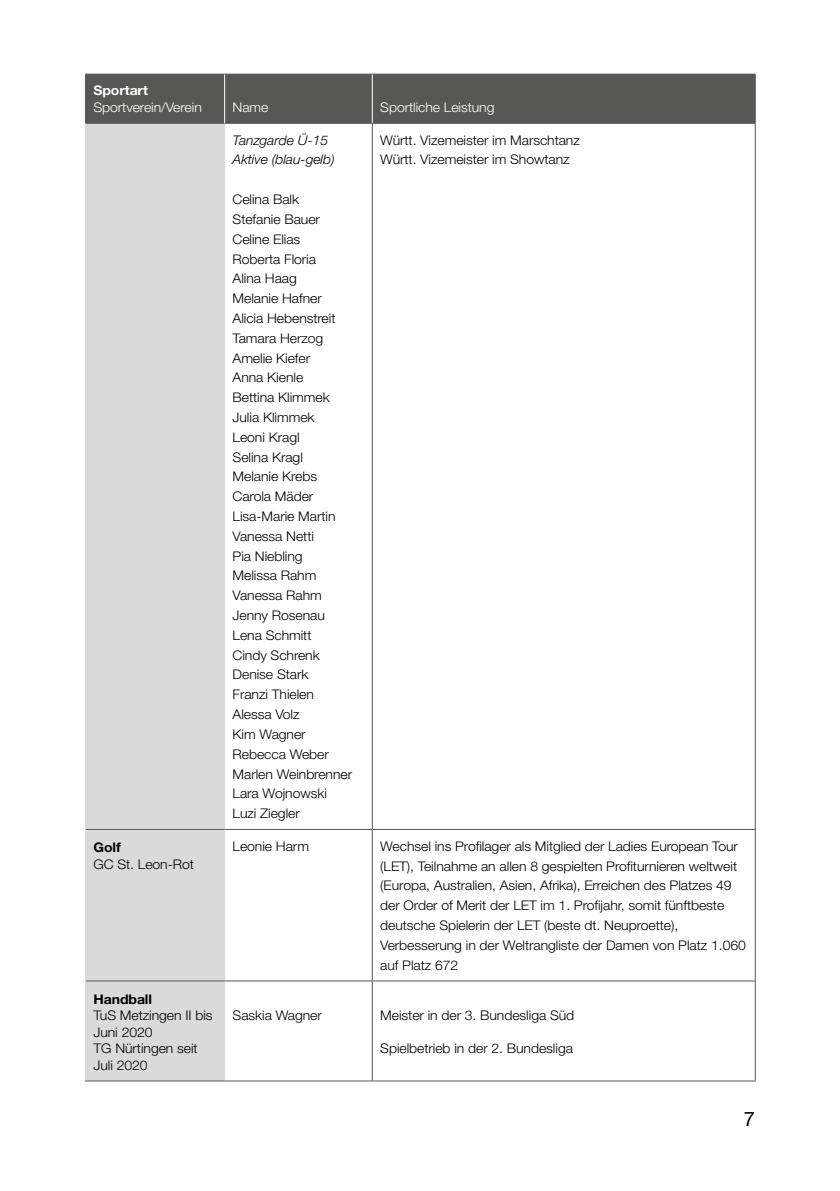
<style>
.page{position:relative;width:840px;height:1191px;background:#fff}
.page>*{position:absolute;margin:0;border:0;box-sizing:border-box;transform-origin:0 0}
.t1{font:20px "Helvetica Neue LT Std";color:#000}
.Tabellen_Tabelle_Text{font:300 13.4px/19.8px "Helvetica Neue LT Std";letter-spacing:-.005em;color:#000;scale:1.05 1}
.Tabellen_Head_1{font:300 13.4px/16.4px "Helvetica Neue";letter-spacing:-.005em;color:#000;scale:1.05 1}
.t2{font:300 13.4px "Helvetica Neue LT Std";letter-spacing:-.005em;color:#fff;scale:1.05 1}
.Tabellen_Tabelle_Text-2{font:italic 300 13.4px/19.8px "Helvetica Neue LT Std";letter-spacing:-.005em;color:#000;scale:1.05 1}
.t3{font:700 13.4px "Helvetica Neue LT Std";letter-spacing:-.005em;color:#fff;scale:1.05 1}
.s1{font-weight:700}
</style>
<div class="page">
<div style="left:86px;top:75px;width:668px;height:48px;background:#575756"></div>
<div style="left:86px;top:124px;width:138px;height:956px;background:#dadada"></div>
<hr style="left:85px;top:74px;width:139px;height:1px;background:#575756">
<hr style="left:85px;top:75px;width:1px;height:48px;background:#575756">
<hr style="left:224px;top:74px;width:148px;height:1px;background:#575756">
<hr style="left:372px;top:74px;width:383px;height:1px;background:#575756">
<hr style="left:754px;top:75px;width:1px;height:48px;background:#575756">
<hr style="left:85px;top:123px;width:139px;height:1px;background:#575756">
<hr style="left:224px;top:123px;width:148px;height:1px;background:#575756">
<hr style="left:372px;top:123px;width:383px;height:1px;background:#575756">
<hr style="left:224px;top:75px;width:1px;height:48px;background:#fff">
<hr style="left:372px;top:75px;width:1px;height:48px;background:#fff">
<hr style="left:85px;top:124px;width:1px;height:705px;background:#dadada">
<hr style="left:224px;top:124px;width:1px;height:705px;background:#dadada">
<hr style="left:85px;top:829px;width:1px;height:152px;background:#dadada">
<hr style="left:224px;top:830px;width:1px;height:150px;background:#dadada">
<hr style="left:85px;top:981px;width:1px;height:99px;background:#dadada">
<hr style="left:224px;top:981px;width:1px;height:99px;background:#dadada">
<hr style="left:372px;top:124px;width:1px;height:705px;background:#575756">
<hr style="left:754px;top:124px;width:1px;height:705px;background:#575756">
<hr style="left:224px;top:829px;width:148px;height:1px;background:#575756">
<hr style="left:372px;top:829px;width:383px;height:1px;background:#575756">
<hr style="left:372px;top:830px;width:1px;height:150px;background:#575756">
<hr style="left:754px;top:830px;width:1px;height:150px;background:#575756">
<hr style="left:224px;top:980px;width:148px;height:1px;background:#575756">
<hr style="left:372px;top:980px;width:383px;height:1px;background:#575756">
<hr style="left:372px;top:981px;width:1px;height:99px;background:#575756">
<hr style="left:754px;top:981px;width:1px;height:99px;background:#575756">
<hr style="left:224px;top:1080px;width:148px;height:1px;background:#575756">
<hr style="left:372px;top:1080px;width:383px;height:1px;background:#575756">
<hr style="left:86px;top:829px;width:138px;height:1px;background:#575756">
<hr style="left:86px;top:980px;width:138px;height:1px;background:#575756">
<hr style="left:85px;top:1080px;width:139px;height:1px;background:#575756">
<p class="t3" style="left:93px;top:82px;width:53px">Sportart</p>
<p class="t2" style="left:93px;top:99px;width:105px">Sportverein/Verein</p>
<p class="t2" style="left:232px;top:99px;width:36px">Name</p>
<p class="t2" style="left:380px;top:99px;width:110px">Sportliche Leistung</p>
<p class="Tabellen_Tabelle_Text-2" style="left:232px;top:130px;width:99px">Tanzgarde Ü-15<br>Aktive (blau-gelb)</p>
<p class="Tabellen_Tabelle_Text" style="left:232px;top:189px;width:65px">Celina Balk</p>
<p class="Tabellen_Tabelle_Text" style="left:232px;top:209px;width:85px">Stefanie Bauer</p>
<p class="Tabellen_Tabelle_Text" style="left:232px;top:229px;width:66px">Celine Elias</p>
<p class="Tabellen_Tabelle_Text" style="left:232px;top:248px;width:81px">Roberta Floria</p>
<p class="Tabellen_Tabelle_Text" style="left:232px;top:268px;width:63px">Alina Haag</p>
<p class="Tabellen_Tabelle_Text" style="left:232px;top:288px;width:86px">Melanie Hafner</p>
<p class="Tabellen_Tabelle_Text" style="left:232px;top:308px;width:99px">Alicia Hebenstreit</p>
<p class="Tabellen_Tabelle_Text" style="left:232px;top:328px;width:88px">Tamara Herzog</p>
<p class="Tabellen_Tabelle_Text" style="left:232px;top:347px;width:75px">Amelie Kiefer</p>
<p class="Tabellen_Tabelle_Text" style="left:232px;top:367px;width:69px">Anna Kienle</p>
<p class="Tabellen_Tabelle_Text" style="left:232px;top:387px;width:94px">Bettina Klimmek</p>
<p class="Tabellen_Tabelle_Text" style="left:232px;top:407px;width:79px">Julia Klimmek</p>
<p class="Tabellen_Tabelle_Text" style="left:232px;top:427px;width:65px">Leoni Kragl</p>
<p class="Tabellen_Tabelle_Text" style="left:232px;top:446px;width:68px">Selina Kragl</p>
<p class="Tabellen_Tabelle_Text" style="left:232px;top:466px;width:82px">Melanie Krebs</p>
<p class="Tabellen_Tabelle_Text" style="left:232px;top:486px;width:78px">Carola Mäder</p>
<p class="Tabellen_Tabelle_Text" style="left:232px;top:506px;width:99px">Lisa-Marie Martin</p>
<p class="Tabellen_Tabelle_Text" style="left:232px;top:526px;width:79px">Vanessa Netti</p>
<p class="Tabellen_Tabelle_Text" style="left:232px;top:545px;width:68px">Pia Niebling</p>
<p class="Tabellen_Tabelle_Text" style="left:232px;top:565px;width:81px">Melissa Rahm</p>
<p class="Tabellen_Tabelle_Text" style="left:232px;top:585px;width:86px">Vanessa Rahm</p>
<p class="Tabellen_Tabelle_Text" style="left:232px;top:605px;width:89px">Jenny Rosenau</p>
<p class="Tabellen_Tabelle_Text" style="left:232px;top:625px;width:77px">Lena Schmitt</p>
<p class="Tabellen_Tabelle_Text" style="left:232px;top:644px;width:84px">Cindy Schrenk</p>
<p class="Tabellen_Tabelle_Text" style="left:232px;top:664px;width:74px">Denise Stark</p>
<p class="Tabellen_Tabelle_Text" style="left:232px;top:684px;width:79px">Franzi Thielen</p>
<p class="Tabellen_Tabelle_Text" style="left:232px;top:704px;width:65px">Alessa Volz</p>
<p class="Tabellen_Tabelle_Text" style="left:232px;top:724px;width:71px">Kim Wagner</p>
<p class="Tabellen_Tabelle_Text" style="left:232px;top:743px;width:93px">Rebecca Weber</p>
<p class="Tabellen_Tabelle_Text" style="left:232px;top:763px;width:115px">Marlen Weinbrenner</p>
<p class="Tabellen_Tabelle_Text" style="left:232px;top:783px;width:91px">Lara Wojnowski</p>
<p class="Tabellen_Tabelle_Text" style="left:232px;top:803px;width:65px">Luzi Ziegler</p>
<p class="Tabellen_Tabelle_Text" style="left:380px;top:130px;width:191px">Württ. Vizemeister im Marschtanz<br>Württ. Vizemeister im Showtanz</p>
<p class="Tabellen_Head_1" style="left:93px;top:839px;width:97px"><span class="s1">Golf<br></span>GC St. Leon-Rot</p>
<p class="Tabellen_Tabelle_Text" style="left:232px;top:836px;width:74px">Leonie Harm</p>
<p class="Tabellen_Tabelle_Text" style="left:380px;top:836px;width:349px">Wechsel ins Profilager als Mitglied der Ladies European Tour (LET), Teilnahme an allen 8 gespielten Profiturnieren weltweit (Europa, Australien, Asien, Afrika), Erreichen des Platzes 49 der Order of Merit der LET im 1. Profijahr, somit fünftbeste deutsche Spielerin der LET (beste dt. Neuproette), Verbesserung in der Weltrangliste der Damen von Platz 1.060</p>
<p class="Tabellen_Tabelle_Text" style="left:380px;top:954px;width:76px">auf Platz 672</p>
<p class="Tabellen_Head_1" style="left:93px;top:990px;width:115px"><span class="s1">Handball<br></span>TuS Metzingen II bis<br>Juni 2020<br>TG Nürtingen seit<br>Juli 2020</p>
<p class="Tabellen_Tabelle_Text" style="left:232px;top:1005px;width:86px">Saskia Wagner</p>
<p class="Tabellen_Tabelle_Text" style="left:380px;top:1005px;width:186px">Meister in der 3. Bundesliga Süd</p>
<p class="Tabellen_Tabelle_Text" style="left:380px;top:1038px;width:185px">Spielbetrieb in der 2. Bundesliga</p>
<h1 class="t1" style="left:743px;top:1106px;width:13px">7</h1>
</div>
